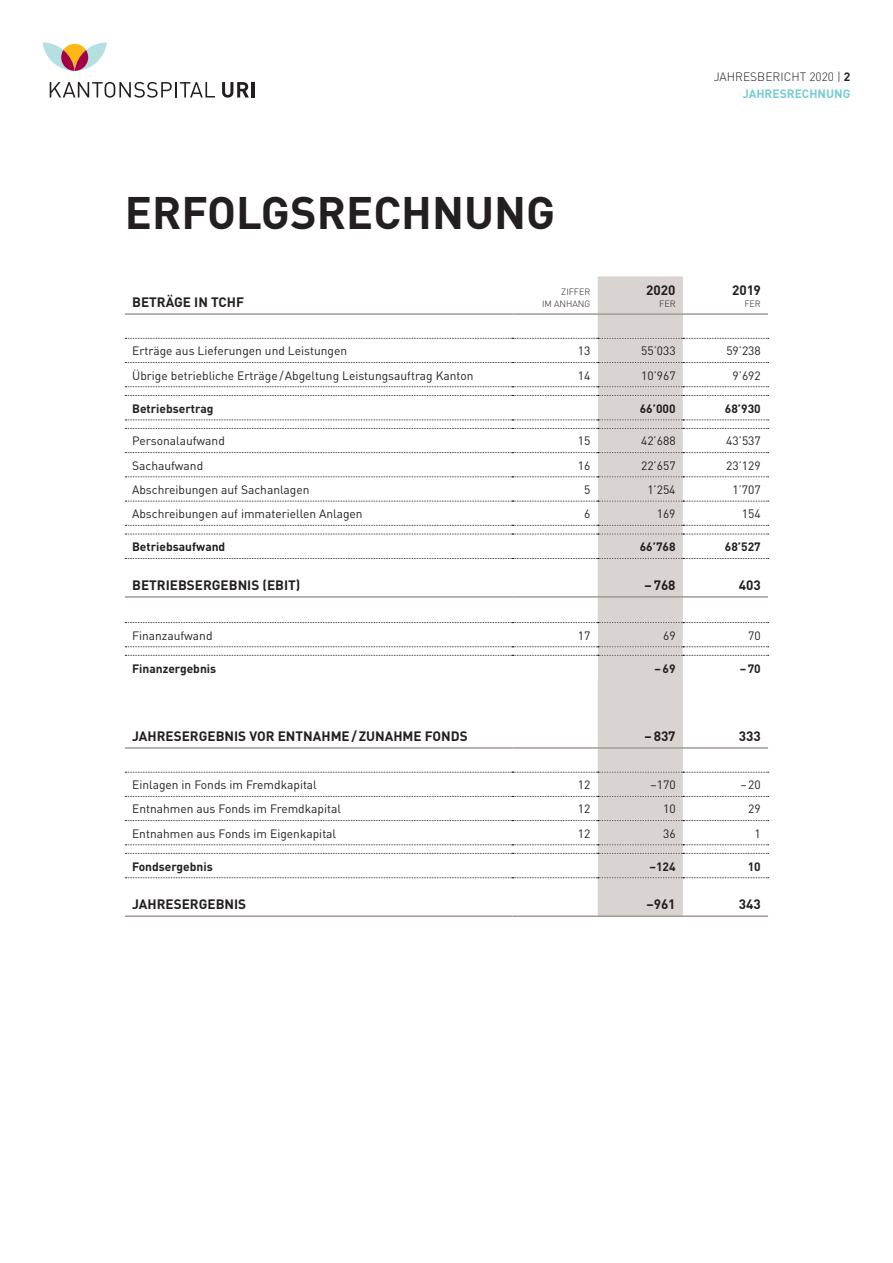
<style>
.page{position:relative;width:893px;height:1263px;background:#fff}
.page>*{position:absolute;margin:0;border:0;box-sizing:border-box;transform-origin:0 0}
.t1{font:700 45px "DIN";color:#231f20}
.t2{font:700 13.5px "DIN";color:#231f20}
.t3{font:12px "DIN";color:#231f20}
.t4{font:700 12px "DIN";color:#231f20}
.t5{font:300 12px/16.5px "DIN";color:#231f20;text-align:right}
.t6{font:300 9px/12px "DIN";color:#231f20;text-align:right}
.s1{font-weight:700}
.s2{font-weight:700;color:#76cdd3}
</style>
<div class="page">
<svg style="left:43px;top:42px;width:64px;height:29px"></svg>
<svg style="left:50px;top:82px;width:165px;height:16px"></svg>
<svg style="left:222px;top:82px;width:27px;height:16px"></svg>
<hr style="left:252px;top:82px;width:3px;height:16px;background:#231f20">
<div style="left:598px;top:276px;width:85px;height:639px;background:#d9d3d1"></div>
<svg style="left:125px;top:339px;width:643px;height:538px"></svg>
<svg style="left:125px;top:387px;width:643px;height:268px"></svg>
<svg style="left:125px;top:338px;width:644px;height:1px"></svg>
<svg style="left:125px;top:362px;width:644px;height:1px"></svg>
<svg style="left:125px;top:386px;width:644px;height:1px"></svg>
<svg style="left:125px;top:395px;width:644px;height:1px"></svg>
<svg style="left:125px;top:419px;width:644px;height:1px"></svg>
<svg style="left:125px;top:428px;width:644px;height:1px"></svg>
<svg style="left:125px;top:452px;width:644px;height:1px"></svg>
<svg style="left:125px;top:476px;width:644px;height:1px"></svg>
<svg style="left:125px;top:501px;width:644px;height:1px"></svg>
<svg style="left:125px;top:525px;width:644px;height:1px"></svg>
<svg style="left:125px;top:534px;width:644px;height:1px"></svg>
<svg style="left:125px;top:558px;width:644px;height:1px"></svg>
<svg style="left:125px;top:622px;width:644px;height:1px"></svg>
<svg style="left:125px;top:646px;width:644px;height:1px"></svg>
<svg style="left:125px;top:655px;width:644px;height:1px"></svg>
<hr style="left:125px;top:596px;width:387px;height:2px;background:#a49895">
<hr style="left:512px;top:596px;width:86px;height:2px;background:#a49895">
<hr style="left:598px;top:596px;width:85px;height:2px;background:#a49895">
<hr style="left:683px;top:596px;width:85px;height:2px;background:#a49895">
<hr style="left:125px;top:747px;width:387px;height:2px;background:#a49895">
<hr style="left:512px;top:747px;width:86px;height:2px;background:#a49895">
<hr style="left:598px;top:747px;width:85px;height:2px;background:#a49895">
<hr style="left:683px;top:747px;width:85px;height:2px;background:#a49895">
<hr style="left:125px;top:915px;width:387px;height:2px;background:#a49895">
<hr style="left:512px;top:915px;width:86px;height:2px;background:#a49895">
<hr style="left:598px;top:915px;width:85px;height:2px;background:#a49895">
<hr style="left:683px;top:915px;width:85px;height:2px;background:#a49895">
<hr style="left:125px;top:313px;width:387px;height:2px;background:#a49895">
<hr style="left:512px;top:313px;width:86px;height:2px;background:#a49895">
<hr style="left:598px;top:313px;width:85px;height:2px;background:#a49895">
<hr style="left:683px;top:313px;width:85px;height:2px;background:#a49895">
<svg style="left:125px;top:796px;width:644px;height:1px"></svg>
<svg style="left:125px;top:820px;width:644px;height:1px"></svg>
<svg style="left:125px;top:772px;width:644px;height:1px"></svg>
<svg style="left:125px;top:877px;width:644px;height:1px"></svg>
<svg style="left:125px;top:853px;width:644px;height:1px"></svg>
<svg style="left:125px;top:844px;width:644px;height:1px"></svg>
<p class="t5" style="left:714px;top:69px;width:138px">JAHRESBERICHT 2020 | <span class="s1">2<br></span><span class="s2">JAHRESRECHNUNG</span></p>
<h1 class="t1" style="left:125px;top:183px;width:432px">ERFOLGSRECHNUNG</h1>
<p class="t2" style="left:132px;top:293px;width:113px">BETRÄGE IN TCHF</p>
<p class="t6" style="left:542px;top:286px;width:50px">ZIFFER<br>IM ANHANG</p>
<p class="t2" style="left:646px;top:281px;width:31px">2020</p>
<p class="t6" style="left:659px;top:298px;width:18px">FER</p>
<p class="t2" style="left:732px;top:281px;width:30px">2019</p>
<p class="t6" style="left:744px;top:298px;width:18px">FER</p>
<p class="t3" style="left:132px;top:343px;width:216px">Erträge aus Lieferungen und Leistungen</p>
<p class="t3" style="left:578px;top:343px;width:14px">13</p>
<p class="t3" style="left:641px;top:343px;width:36px">55’033</p>
<p class="t3" style="left:726px;top:343px;width:36px">59’238</p>
<p class="t3" style="left:132px;top:368px;width:343px">Übrige betriebliche Erträge /Abgeltung Leistungsauftrag Kanton</p>
<p class="t3" style="left:578px;top:368px;width:14px">14</p>
<p class="t3" style="left:641px;top:368px;width:36px">10’967</p>
<p class="t3" style="left:733px;top:368px;width:30px">9’692</p>
<p class="t4" style="left:132px;top:400px;width:83px">Betriebsertrag</p>
<p class="t4" style="left:640px;top:400px;width:37px">66’000</p>
<p class="t4" style="left:725px;top:400px;width:37px">68’930</p>
<p class="t3" style="left:132px;top:434px;width:94px">Personalaufwand</p>
<p class="t3" style="left:578px;top:434px;width:14px">15</p>
<p class="t3" style="left:641px;top:434px;width:36px">42’688</p>
<p class="t3" style="left:726px;top:434px;width:36px">43’537</p>
<p class="t3" style="left:132px;top:458px;width:73px">Sachaufwand</p>
<p class="t3" style="left:578px;top:458px;width:14px">16</p>
<p class="t3" style="left:641px;top:458px;width:36px">22’657</p>
<p class="t3" style="left:726px;top:458px;width:36px">23’129</p>
<p class="t3" style="left:132px;top:482px;width:179px">Abschreibungen auf Sachanlagen</p>
<p class="t3" style="left:584px;top:482px;width:8px">5</p>
<p class="t3" style="left:647px;top:482px;width:30px">1’254</p>
<p class="t3" style="left:732px;top:482px;width:30px">1’707</p>
<p class="t3" style="left:132px;top:506px;width:232px">Abschreibungen auf immateriellen Anlagen</p>
<p class="t3" style="left:584px;top:506px;width:8px">6</p>
<p class="t3" style="left:657px;top:506px;width:20px">169</p>
<p class="t3" style="left:742px;top:506px;width:20px">154</p>
<p class="t4" style="left:132px;top:539px;width:95px">Betriebsaufwand</p>
<p class="t4" style="left:640px;top:539px;width:37px">66’768</p>
<p class="t4" style="left:725px;top:539px;width:37px">68’527</p>
<p class="t2" style="left:132px;top:576px;width:170px">BETRIEBSERGEBNIS (EBIT)</p>
<p class="t2" style="left:645px;top:576px;width:33px">–768</p>
<p class="t2" style="left:739px;top:576px;width:23px">403</p>
<p class="t3" style="left:132px;top:628px;width:82px">Finanzaufwand</p>
<p class="t3" style="left:578px;top:628px;width:14px">17</p>
<p class="t3" style="left:663px;top:628px;width:14px">69</p>
<p class="t3" style="left:748px;top:628px;width:14px">70</p>
<p class="t4" style="left:132px;top:660px;width:86px">Finanzergebnis</p>
<p class="t4" style="left:655px;top:660px;width:23px">–69</p>
<p class="t4" style="left:740px;top:660px;width:23px">–70</p>
<p class="t2" style="left:132px;top:727px;width:337px">JAHRESERGEBNIS VOR ENTNAHME / ZUNAHME FONDS</p>
<p class="t2" style="left:645px;top:727px;width:33px">–837</p>
<p class="t2" style="left:739px;top:727px;width:23px">333</p>
<p class="t3" style="left:132px;top:777px;width:186px">Einlagen in Fonds im Fremdkapital</p>
<p class="t3" style="left:578px;top:777px;width:14px">12</p>
<p class="t3" style="left:651px;top:777px;width:27px">–170</p>
<p class="t3" style="left:740px;top:777px;width:22px">–20</p>
<p class="t3" style="left:132px;top:801px;width:210px">Entnahmen aus Fonds im Fremdkapital</p>
<p class="t3" style="left:578px;top:801px;width:14px">12</p>
<p class="t3" style="left:663px;top:801px;width:14px">10</p>
<p class="t3" style="left:748px;top:801px;width:14px">29</p>
<p class="t3" style="left:132px;top:826px;width:205px">Entnahmen aus Fonds im Eigenkapital</p>
<p class="t3" style="left:578px;top:826px;width:14px">12</p>
<p class="t3" style="left:663px;top:826px;width:14px">36</p>
<p class="t3" style="left:754px;top:826px;width:8px">1</p>
<p class="t4" style="left:132px;top:858px;width:82px">Fondsergebnis</p>
<p class="t4" style="left:649px;top:858px;width:28px">–124</p>
<p class="t4" style="left:748px;top:858px;width:15px">10</p>
<p class="t2" style="left:132px;top:895px;width:116px">JAHRESERGEBNIS</p>
<p class="t2" style="left:646px;top:895px;width:31px">–961</p>
<p class="t2" style="left:739px;top:895px;width:23px">343</p>
</div>
